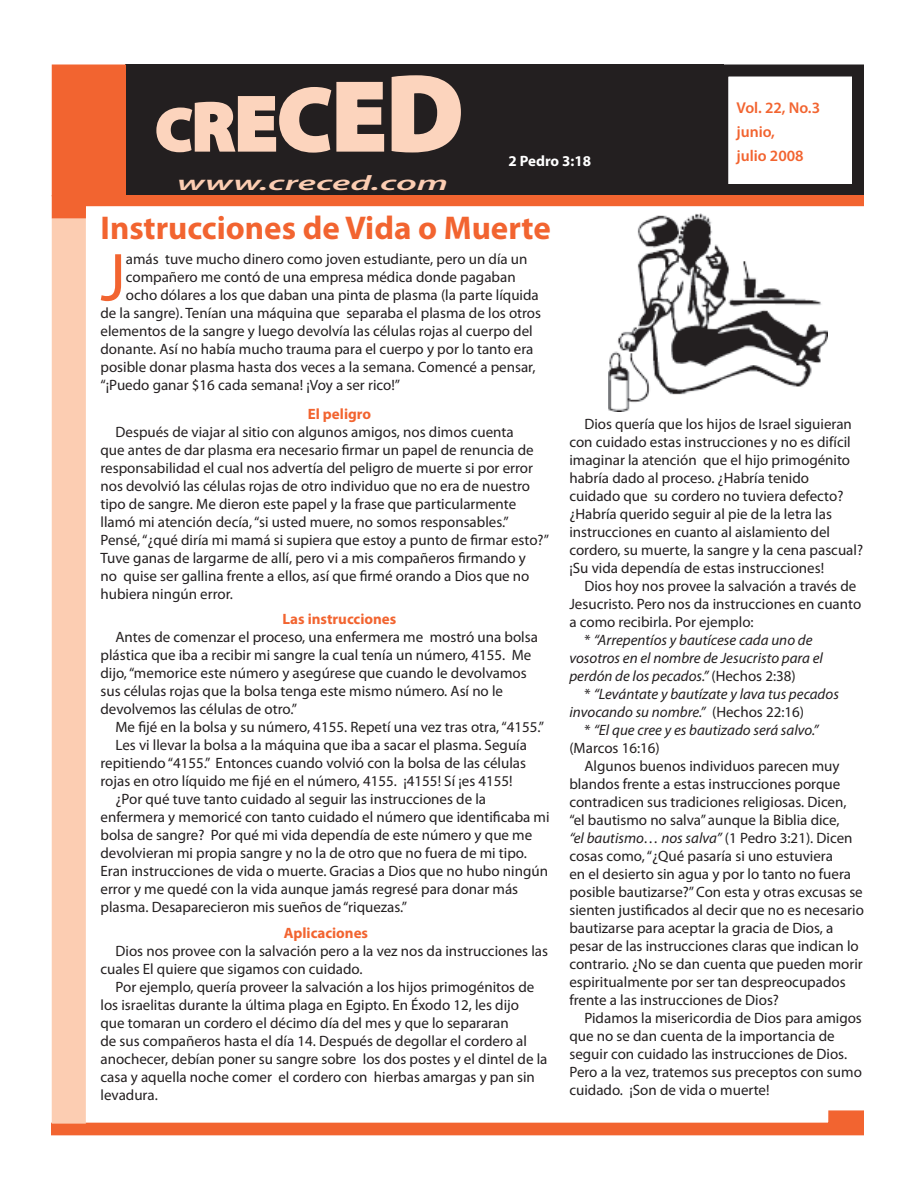
<style>
.page{position:relative;width:918px;height:1188px;background:#fff}
.page>*{position:absolute;margin:0;border:0;box-sizing:border-box;transform-origin:0 0}
.t1{font:68.4px "Myriad Pro";color:#f26430}
.t2{font:900 60px "Myriad Pro";color:#fcd4bd}
.t3{font:700 33px "Myriad Pro";color:#f26430}
.t4{font:italic 600 21px "Myriad Pro";color:#fccdb2;scale:1.82 1}
.t5{font:600 15.75px/24px "Myriad Pro";color:#f26430}
.t6{font:15px/18px "Myriad Pro";color:#231f20}
.t7{font:italic 15px "Myriad Pro";color:#231f20}
.t8{font:700 15px "Myriad Pro";color:#f26430}
.t9{font:700 15px "Myriad Pro";color:#fff}
.s1{font-size:69px}
.s2{font-size:78px}
.s3{font-size:90px}
.s4{font-size:99px}
.s5{font-size:108px}
.s6{font-style:normal}
</style>
<div class="page">
<div style="left:125px;top:64px;width:599px;height:132px;background:#231f20"></div>
<svg style="left:51px;top:1110px;width:813px;height:26px"></svg>
<div style="left:52px;top:218px;width:34px;height:906px;background:#fccdb2"></div>
<div style="left:52px;top:65px;width:73px;height:131px;background:#f26430"></div>
<div style="left:52px;top:64px;width:74px;height:132px;border:2px solid #f26430"></div>
<div style="left:716px;top:64px;width:148px;height:132px;border:12px solid #231f20"></div>
<svg style="left:156px;top:75px;width:305px;height:78px"></svg>
<svg style="left:52px;top:195px;width:812px;height:23px"></svg>
<img style="left:608px;top:213px;width:219px;height:198px">
<h2 class="t2" style="left:156px;top:90px;width:309px">C<span class="s1">R</span><span class="s2">E</span><span class="s3">C</span><span class="s4">E</span><span class="s5">D</span></h2>
<h3 class="t4" style="left:177px;top:169px;width:150px">www.creced.com</h3>
<p class="t9" style="left:508px;top:151px;width:84px">2 Pedro 3:18</p>
<h3 class="t3" style="left:100px;top:206px;width:452px">Instrucciones de Vida o Muerte</h3>
<p class="t5" style="left:736px;top:96px;width:85px">Vol. 22, No.3 junio,<br>julio 2008</p>
<h1 class="t1" style="left:100px;top:235px;width:27px">J</h1>
<p class="t6" style="left:126px;top:250px;width:403px">amás tuve mucho dinero como joven estudiante, pero un día un</p>
<p class="t6" style="left:126px;top:268px;width:391px">compañero me contó de una empresa médica donde pagaban</p>
<p class="t6" style="left:126px;top:286px;width:414px">ocho dólares a los que daban una pinta de plasma (la parte líquida</p>
<p class="t6" style="left:100px;top:304px;width:442px">de la sangre). Tenían una máquina que separaba el plasma de los otros</p>
<p class="t6" style="left:100px;top:322px;width:434px">elementos de la sangre y luego devolvía las células rojas al cuerpo del</p>
<p class="t6" style="left:100px;top:340px;width:434px">donante. Así no había mucho trauma para el cuerpo y por lo tanto era</p>
<p class="t6" style="left:100px;top:358px;width:437px">posible donar plasma hasta dos veces a la semana. Comencé a pensar,</p>
<p class="t6" style="left:100px;top:376px;width:301px">“¡Puedo ganar $16 cada semana! ¡Voy a ser rico!”</p>
<p class="t8" style="left:308px;top:404px;width:65px">El peligro</p>
<p class="t6" style="left:100px;top:423px;width:450px;text-indent:15px">Después de viajar al sitio con algunos amigos, nos dimos cuenta<br>que antes de dar plasma era necesario firmar un papel de renuncia de responsabilidad el cual nos advertía del peligro de muerte si por error nos devolvió las células rojas de otro individuo que no era de nuestro tipo de sangre. Me dieron este papel y la frase que particularmente llamó mi atención decía, “si usted muere, no somos responsables.” Pensé, “¿qué diría mi mamá si supiera que estoy a punto de firmar esto?” Tuve ganas de largarme de allí, pero vi a mis compañeros firmando y<br>no quise ser gallina frente a ellos, así que firmé orando a Dios que no hubiera ningún error.</p>
<p class="t8" style="left:283px;top:610px;width:115px">Las instrucciones</p>
<p class="t6" style="left:100px;top:628px;width:439px;text-indent:15px">Antes de comenzar el proceso, una enfermera me mostró una bolsa plástica que iba a recibir mi sangre la cual tenía un número, 4155. Me dijo, “memorice este número y asegúrese que cuando le devolvamos sus células rojas que la bolsa tenga este mismo número. Así no le devolvemos las células de otro.”</p>
<p class="t6" style="left:116px;top:718px;width:430px">Me fijé en la bolsa y su número, 4155. Repetí una vez tras otra, “4155.”</p>
<p class="t6" style="left:116px;top:736px;width:413px">Les vi llevar la bolsa a la máquina que iba a sacar el plasma. Seguía</p>
<p class="t6" style="left:100px;top:754px;width:427px">repitiendo “4155.” Entonces cuando volvió con la bolsa de las células</p>
<p class="t6" style="left:100px;top:772px;width:414px">rojas en otro líquido me fijé en el número, 4155. ¡4155! Sí ¡es 4155!</p>
<p class="t6" style="left:116px;top:790px;width:372px">¿Por qué tuve tanto cuidado al seguir las instrucciones de la</p>
<p class="t6" style="left:100px;top:808px;width:451px">enfermera y memoricé con tanto cuidado el número que identificaba mi</p>
<p class="t6" style="left:100px;top:826px;width:433px">bolsa de sangre? Por qué mi vida dependía de este número y que me</p>
<p class="t6" style="left:100px;top:844px;width:428px">devolvieran mi propia sangre y no la de otro que no fuera de mi tipo.</p>
<p class="t6" style="left:100px;top:862px;width:449px">Eran instrucciones de vida o muerte. Gracias a Dios que no hubo ningún</p>
<p class="t6" style="left:100px;top:880px;width:419px">error y me quedé con la vida aunque jamás regresé para donar más</p>
<p class="t6" style="left:100px;top:898px;width:308px">plasma. Desaparecieron mis sueños de “riquezas.”</p>
<p class="t8" style="left:284px;top:923px;width:86px">Aplicaciones</p>
<p class="t6" style="left:100px;top:941px;width:449px;text-indent:15px">Dios nos provee con la salvación pero a la vez nos da instrucciones las cuales El quiere que sigamos con cuidado.</p>
<p class="t6" style="left:100px;top:977px;width:448px;text-indent:15px">Por ejemplo, quería proveer la salvación a los hijos primogénitos de los israelitas durante la última plaga en Egipto. En Éxodo 12, les dijo<br>que tomaran un cordero el décimo día del mes y que lo separaran<br>de sus compañeros hasta el día 14. Después de degollar el cordero al anochecer, debían poner su sangre sobre los dos postes y el dintel de la casa y aquella noche comer el cordero con hierbas amargas y pan sin levadura.</p>
<p class="t6" style="left:569px;top:415px;width:295px;text-indent:15px">Dios quería que los hijos de Israel siguieran con cuidado estas instrucciones y no es difícil imaginar la atención que el hijo primogénito habría dado al proceso. ¿Habría tenido cuidado que su cordero no tuviera defecto? ¿Habría querido seguir al pie de la letra las instrucciones en cuanto al aislamiento del cordero, su muerte, la sangre y la cena pascual? ¡Su vida dependía de estas instrucciones!</p>
<p class="t6" style="left:584px;top:577px;width:273px">Dios hoy nos provee la salvación a través de</p>
<p class="t6" style="left:569px;top:595px;width:293px">Jesucristo. Pero nos da instrucciones en cuanto</p>
<p class="t6" style="left:569px;top:613px;width:186px">a como recibirla. Por ejemplo:</p>
<p class="t7" style="left:584px;top:631px;width:230px"><span class="s6">*</span> “Arrepentíos y bautícese cada uno de</p>
<p class="t7" style="left:569px;top:649px;width:255px">vosotros en el nombre de Jesucristo para el</p>
<p class="t7" style="left:569px;top:667px;width:228px">perdón de los pecados.” <span class="s6">(Hechos 2:38)</span></p>
<p class="t7" style="left:584px;top:685px;width:256px"><span class="s6">*</span> “Levántate y bautízate y lava tus pecados</p>
<p class="t7" style="left:569px;top:703px;width:236px">invocando su nombre.” <span class="s6">(Hechos 22:16)</span></p>
<p class="t7" style="left:584px;top:721px;width:236px"><span class="s6">*</span> “El que cree y es bautizado será salvo.”</p>
<p class="t6" style="left:569px;top:739px;width:92px">(Marcos 16:16)</p>
<p class="t6" style="left:584px;top:757px;width:257px">Algunos buenos individuos parecen muy</p>
<p class="t6" style="left:569px;top:775px;width:272px">blandos frente a estas instrucciones porque</p>
<p class="t6" style="left:569px;top:793px;width:279px">contradicen sus tradiciones religiosas. Dicen,</p>
<p class="t6" style="left:569px;top:811px;width:272px">“el bautismo no salva” aunque la Biblia dice,</p>
<p class="t7" style="left:569px;top:829px;width:285px">“el bautismo… nos salva” <span class="s6">(1 Pedro 3:21). Dicen</span></p>
<p class="t6" style="left:569px;top:847px;width:265px">cosas como, “¿Qué pasaría si uno estuviera</p>
<p class="t6" style="left:569px;top:865px;width:283px">en el desierto sin agua y por lo tanto no fuera</p>
<p class="t6" style="left:569px;top:883px;width:295px">posible bautizarse?” Con esta y otras excusas se</p>
<p class="t6" style="left:569px;top:901px;width:296px">sienten justificados al decir que no es necesario</p>
<p class="t6" style="left:569px;top:919px;width:266px">bautizarse para aceptar la gracia de Dios, a</p>
<p class="t6" style="left:569px;top:937px;width:291px">pesar de las instrucciones claras que indican lo</p>
<p class="t6" style="left:569px;top:955px;width:295px">contrario. ¿No se dan cuenta que pueden morir</p>
<p class="t6" style="left:569px;top:973px;width:278px">espiritualmente por ser tan despreocupados</p>
<p class="t6" style="left:569px;top:991px;width:211px">frente a las instrucciones de Dios?</p>
<p class="t6" style="left:584px;top:1009px;width:279px">Pidamos la misericordia de Dios para amigos</p>
<p class="t6" style="left:569px;top:1027px;width:267px">que no se dan cuenta de la importancia de</p>
<p class="t6" style="left:569px;top:1045px;width:279px">seguir con cuidado las instrucciones de Dios.</p>
<p class="t6" style="left:569px;top:1063px;width:294px">Pero a la vez, tratemos sus preceptos con sumo</p>
<p class="t6" style="left:569px;top:1081px;width:202px">cuidado. ¡Son de vida o muerte!</p>
</div>
